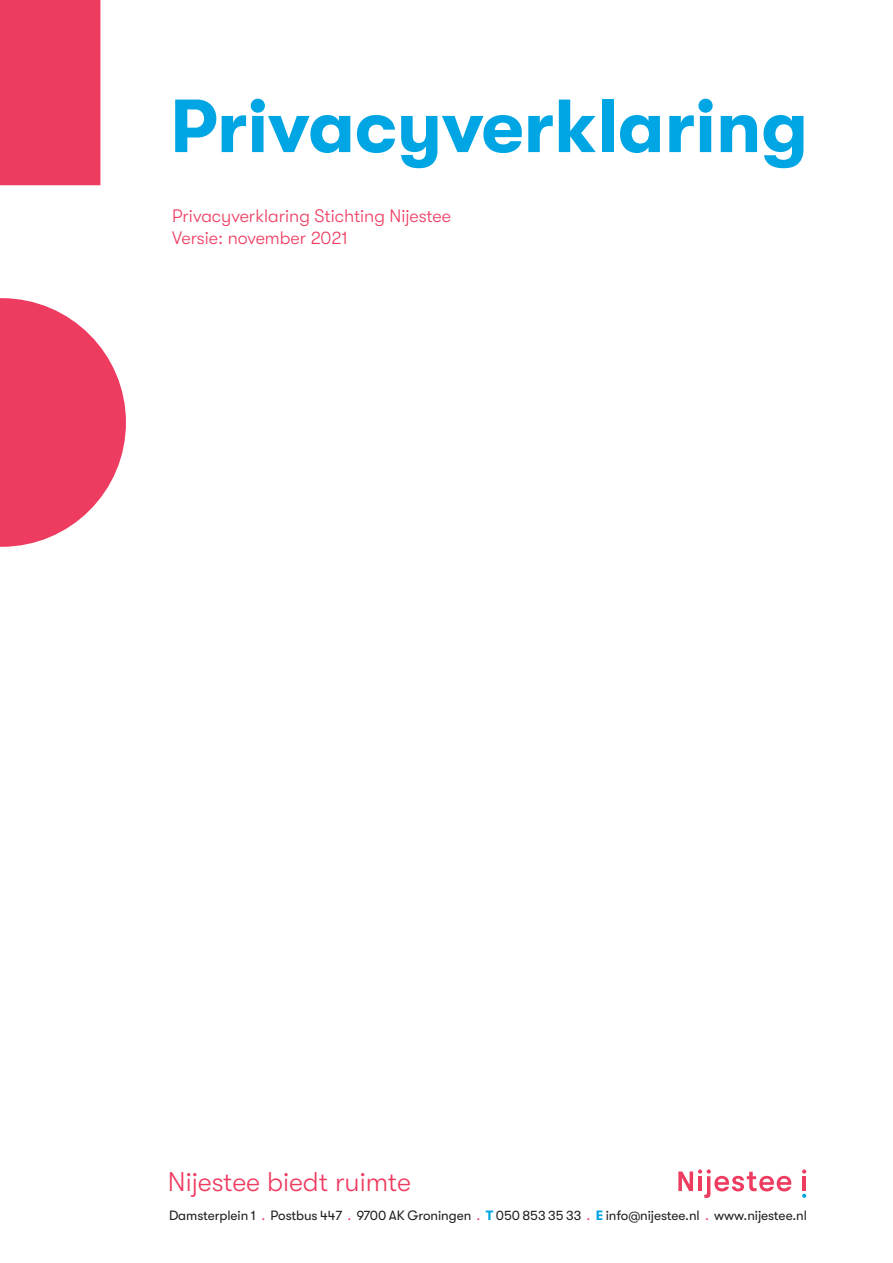
<style>
.page{position:relative;width:893px;height:1263px;background:#fff}
.page>*{position:absolute;margin:0;border:0;box-sizing:border-box;transform-origin:0 0}
.t1{font:700 75px "GT Walsheim";color:#00a6e4}
.t2{font:300 27px "GT Walsheim";color:#ee3b60}
.t3{font:300 18px "GT Walsheim";color:#ee3b60}
.t4{font:13.5px "GT Walsheim";letter-spacing:-.005em;color:#231f20}
.s1{color:#ee3b60}
.s2{font-weight:700;color:#00a6e4}
</style>
<div class="page">
<svg style="left:0;top:0;width:126px;height:547px;fill:#ee3b60"></svg>
<svg style="left:678px;top:1169px;width:113px;height:29px"></svg>
<hr style="left:802px;top:1176px;width:4px;height:15px;background:#ee3b60">
<svg style="left:802px;top:1169px;width:4px;height:4px"></svg>
<svg style="left:802px;top:1194px;width:4px;height:4px"></svg>
<p class="t1" style="left:170px;top:84px;width:640px">Privacyverklaring</p>
<p class="t3" style="left:172px;top:206px;width:280px">Privacyverklaring Stichting Nijestee</p>
<p class="t3" style="left:172px;top:228px;width:177px">Versie: november 2021</p>
<p class="t2" style="left:168px;top:1167px;width:244px">Nijestee biedt ruimte</p>
<p class="t4" style="left:169px;top:1208px;width:639px">Damsterplein 1 <span class="s1">.</span> Postbus 447 <span class="s1">.</span> 9700 AK Groningen <span class="s1">.</span> <span class="s2">T</span> 050 853 35 33 <span class="s1">.</span> <span class="s2">E</span> info@nijestee.nl <span class="s1">.</span> www.nijestee.nl</p>
</div>
